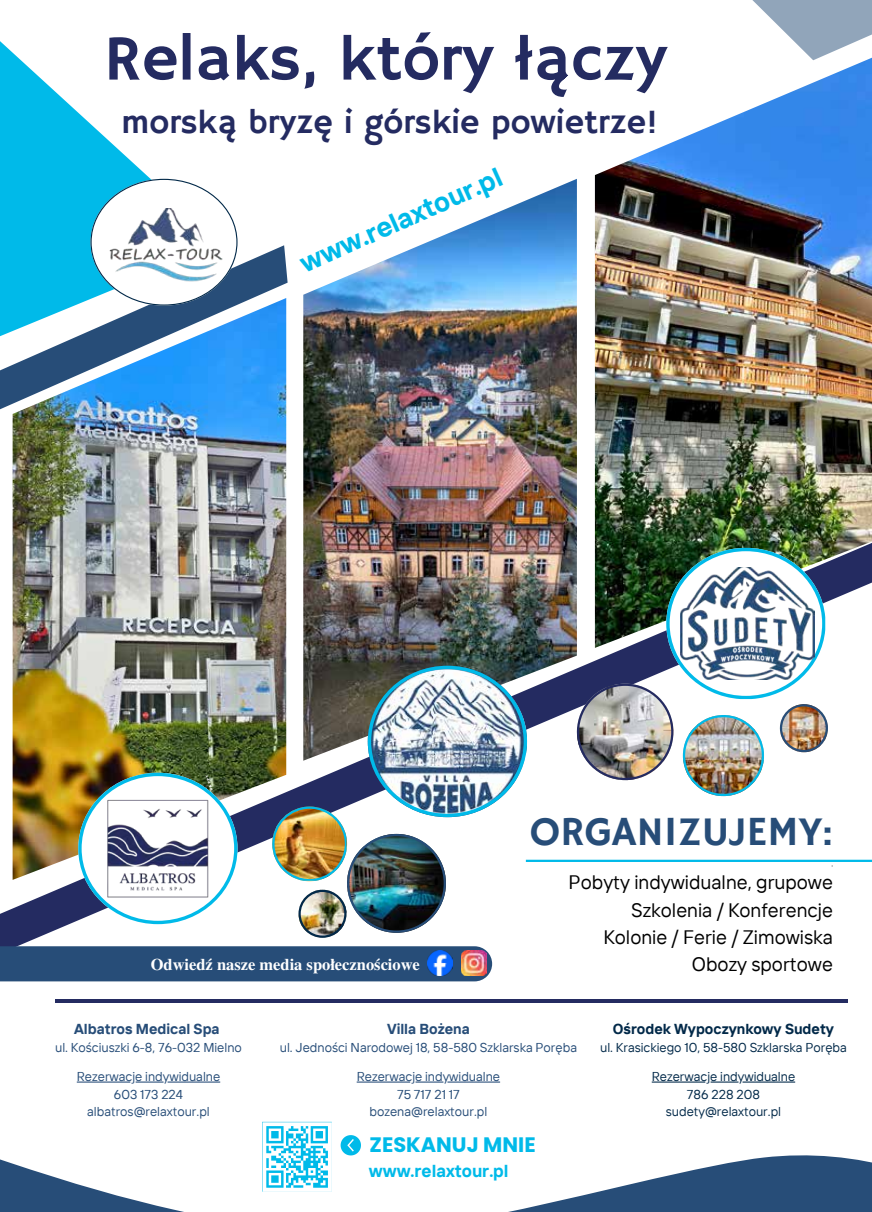
<style>
.page{position:relative;width:872px;height:1212px;background:#fff}
.page>*{position:absolute;margin:0;border:0;box-sizing:border-box;transform-origin:0 0}
.t1{font:64.05px "Hammersmith One";color:#242b61}
.t2{font:41.4px "Hammersmith One";color:#274d78}
.t3{font:33.9px "Hammersmith One";color:#242b61}
.t4{font:700 27.15px "TT Interphases";color:#00bae9}
.t5{font:700 20.85px "Poppins";color:#00bae9}
.t6{font:19.5px/27.3px "TT Interphases";color:#000;text-align:right}
.t7{font:700 17.25px "TT Interphases";color:#00bae9}
.t8{font:700 16.5px "Te X Gyre Termes";color:#fff}
.t9{font:700 14.4px "TT Interphases";color:#274d78}
.t10{font:700 14.4px "TT Interphases";color:#022949}
.t11{font:12.9px/17.9px "TT Interphases";color:#274d78;text-align:center}
.t12{font:12.9px/17.9px "TT Interphases";color:#022949;text-align:center}
.t13{font:4.2px "Hammersmith One";color:#000}
.t14{font:900 3.15px "Libre Franklin";color:#fff}
</style>
<div class="page">
<img style="left:13px;top:409px;width:273px;height:134px">
<svg style="left:0;top:41px;width:169px;height:204px;fill:#00bae9"></svg>
<img style="left:595px;top:60px;width:277px;height:483px">
<img style="left:303px;top:179px;width:274px;height:364px">
<svg style="left:0;top:245px;width:288px;height:164px"></svg>
<img style="left:0;top:543px;width:872px;height:403px">
<svg style="left:90px;top:179px;width:147px;height:127px"></svg>
<img style="left:103px;top:208px;width:122px;height:73px">
<svg style="left:752px;top:0;width:120px;height:60px"></svg>
<svg style="left:78px;top:773px;width:159px;height:151px"></svg>
<img style="left:103px;top:796px;width:110px;height:105px">
<hr style="left:742px;top:1081px;width:53px;height:1px;background:#022949">
<svg style="left:710px;top:1081px;width:28px;height:1px"></svg>
<hr style="left:652px;top:1081px;width:53px;height:1px;background:#022949">
<hr style="left:168px;top:1081px;width:52px;height:1px;background:#274d78">
<svg style="left:136px;top:1081px;width:27px;height:1px"></svg>
<hr style="left:77px;top:1081px;width:53px;height:1px;background:#274d78">
<hr style="left:447px;top:1081px;width:53px;height:1px;background:#274d78">
<svg style="left:415px;top:1081px;width:28px;height:1px"></svg>
<hr style="left:357px;top:1081px;width:53px;height:1px;background:#274d78">
<hr style="left:56px;top:999px;width:792px;height:4px;background:#242b61">
<svg style="left:0;top:1155px;width:872px;height:57px"></svg>
<svg style="left:261px;top:1121px;width:72px;height:71px"></svg>
<svg style="left:341px;top:1135px;width:20px;height:20px"></svg>
<svg style="left:262px;top:1122px;width:70px;height:69px"></svg>
<hr style="left:526px;top:860px;width:346px;height:2px;background:#00bae9">
<div style="left:0;top:946px;width:492px;height:35px;background:#274d78"></div>
<img style="left:427px;top:951px;width:25px;height:25px">
<img style="left:461px;top:951px;width:25px;height:25px">
<img style="left:272px;top:666px;width:255px;height:272px">
<img style="left:577px;top:548px;width:251px;height:248px">
<h1 class="t1" style="left:104px;top:22px;width:564px">Relaks, który łączy</h1>
<h3 class="t3" style="left:121px;top:103px;width:538px">morską bryzę i górskie powietrze!</h3>
<h3 class="t4" style="left:294px;top:248px;width:220px;rotate:-24deg">www.relaxtour.pl</h3>
<p class="t14" style="left:210px;top:791px;width:17px;rotate:-109deg">HAPPY</p>
<h2 class="t2" style="left:529px;top:808px;width:305px">ORGANIZUJEMY:</h2>
<p class="t13" style="left:832px;top:863px;width:3px">:</p>
<h3 class="t6" style="left:568px;top:868px;width:266px">Pobyty indywidualne, grupowe<br>Szkolenia / Konferencje<br>Kolonie / Ferie / Zimowiska</h3>
<p class="t8" style="left:151px;top:952px;width:271px">Odwiedź nasze media społecznościowe</p>
<h3 class="t6" style="left:692px;top:950px;width:142px">Obozy sportowe</h3>
<p class="t9" style="left:74px;top:1019px;width:147px">Albatros Medical Spa</p>
<p class="t11" style="left:55px;top:1038px;width:188px">ul. Kościuszki 6-8, 76-032 Mielno</p>
<p class="t11" style="left:77px;top:1067px;width:145px">Rezerwacje indywidualne<br>603 173 224 albatros@relaxtour.pl</p>
<p class="t9" style="left:387px;top:1019px;width:84px">Villa Bożena</p>
<p class="t11" style="left:280px;top:1038px;width:299px">ul. Jedności Narodowej 18, 58-580 Szklarska Poręba</p>
<p class="t11" style="left:357px;top:1067px;width:145px">Rezerwacje indywidualne<br>75 717 21 17 bozena@relaxtour.pl</p>
<h3 class="t5" style="left:369px;top:1132px;width:168px">ZESKANUJ MNIE</h3>
<h3 class="t7" style="left:369px;top:1159px;width:141px">www.relaxtour.pl</h3>
<p class="t10" style="left:613px;top:1019px;width:223px">Ośrodek Wypoczynkowy Sudety</p>
<p class="t12" style="left:600px;top:1038px;width:248px">ul. Krasickiego 10, 58-580 Szklarska Poręba</p>
<p class="t12" style="left:652px;top:1067px;width:145px">Rezerwacje indywidualne<br>786 228 208 sudety@relaxtour.pl</p>
</div>
